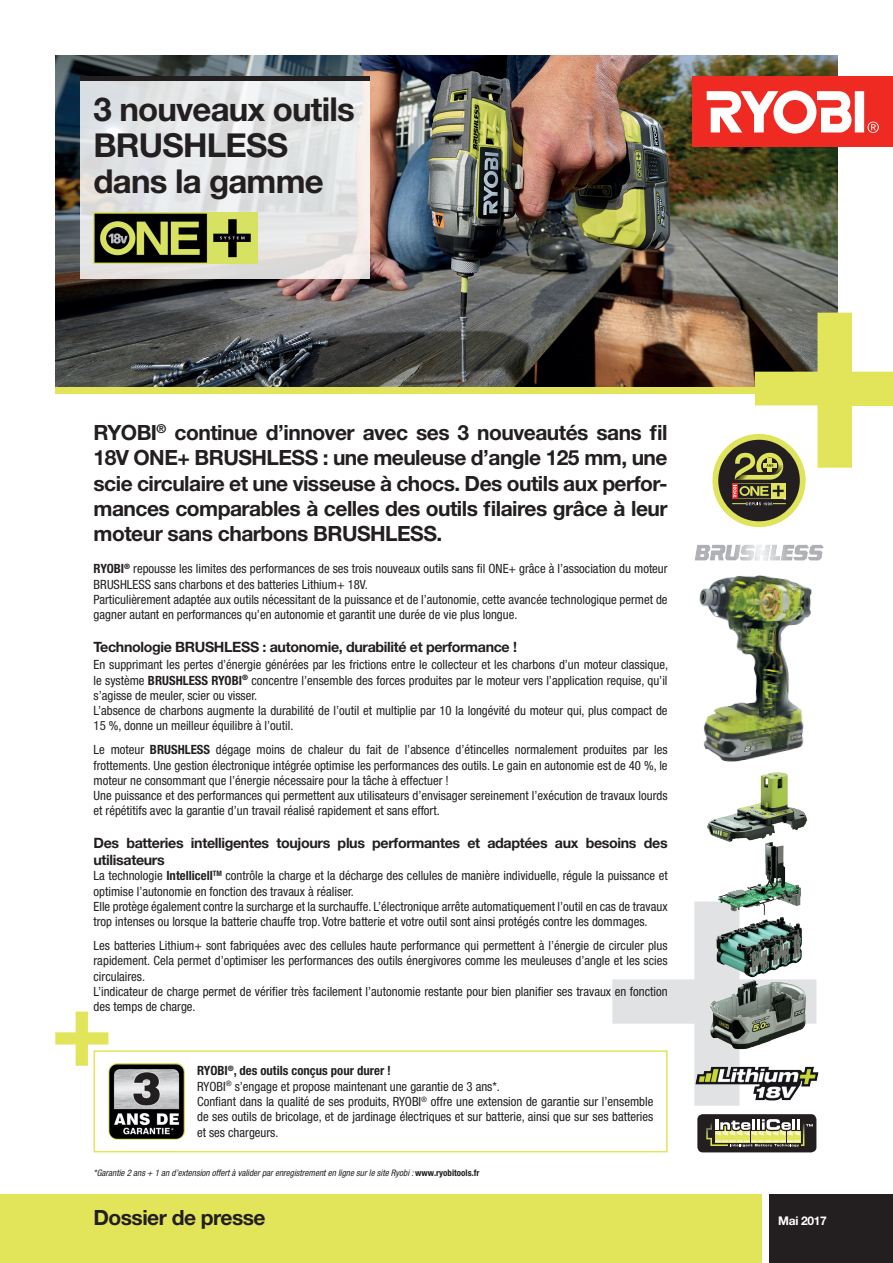
<style>
.page{position:relative;width:893px;height:1263px;background:#fff}
.page>*{position:absolute;margin:0;border:0;box-sizing:border-box;transform-origin:0 0}
.t1{font:700 33px/36px "Helvetica Neue";letter-spacing:-.025em;color:#231f20}
.t2{font:700 21px/25.2px "Helvetica Neue";letter-spacing:-.025em;color:#231f20;text-align:justify}
.t3{font:700 14.25px/17.1px "Helvetica Neue";letter-spacing:-.025em;color:#231f20}
.t4{font:condensed 12.75px/15.3px "Helvetica Neue";color:#231f20}
.t5{font:700 12px "Helvetica Neue";letter-spacing:-.025em;color:#fff}
.t6{font:italic condensed 9px "Helvetica Neue";color:#231f20}
.t7{font:condensed 7.5px "Helvetica Neue";color:#fff}
.s1{font-weight:700}
.s2{font-weight:700;font-style:normal}
</style>
<div class="page">
<img style="left:55px;top:55px;width:783px;height:332px">
<svg style="left:612px;top:901px;width:204px;height:205px"></svg>
<svg style="left:81px;top:81px;width:289px;height:198px;background:#e4e4e4"></svg>
<hr style="left:81px;top:77px;width:289px;height:4px;background:#231f20">
<div style="left:55px;top:387px;width:783px;height:6px;background:#e2e55a"></div>
<div style="left:692px;top:77px;width:201px;height:70px;background:#ee2a23"></div>
<svg style="left:707px;top:91px;width:172px;height:43px"></svg>
<div style="left:770px;top:1195px;width:123px;height:68px;background:#231f20"></div>
<div style="left:0;top:1195px;width:761px;height:68px;background:#e2e55a"></div>
<svg style="left:55px;top:1011px;width:53px;height:55px"></svg>
<div style="left:94px;top:1050px;width:574px;height:102px;border:2px solid #e2e55a"></div>
<img style="left:108px;top:1063px;width:77px;height:77px">
<img style="left:694px;top:1064px;width:125px;height:39px">
<img style="left:695px;top:545px;width:129px;height:16px">
<svg style="left:697px;top:1114px;width:119px;height:38px;background:#727056"></svg>
<div style="left:712px;top:434px;width:94px;height:93px;background:#e0e45d;border-radius:50%"></div>
<svg style="left:718px;top:313px;width:175px;height:208px"></svg>
<img style="left:94px;top:213px;width:164px;height:51px">
<img style="left:705px;top:772px;width:103px;height:278px">
<img style="left:699px;top:575px;width:113px;height:187px">
<h1 class="t1" style="left:94px;top:91px;width:263px">3 nouveaux outils<br>BRUSHLESS dans la gamme</h1>
<p class="t2" style="left:94px;top:420px;width:576px">RYOBI<sup>®</sup> continue d’innover avec ses 3 nouveautés sans fil 18V ONE+ BRUSHLESS : une meuleuse d’angle 125 mm, une scie circulaire et une visseuse à chocs. Des outils aux perfor&shy;mances comparables à celles des outils filaires grâce à leur moteur sans charbons BRUSHLESS.</p>
<p class="t4" style="left:94px;top:561px;width:576px"><span class="s1">RYOBI</span><sup>®</sup> repousse les limites des performances de ses trois nouveaux outils sans fil ONE+ grâce à l’association du moteur BRUSHLESS sans charbons et des batteries Lithium+ 18V.<br>Particulièrement adaptée aux outils nécessitant de la puissance et de l’autonomie, cette avancée technologique permet de gagner autant en performances qu’en autonomie et garantit une durée de vie plus longue.</p>
<p class="t3" style="left:94px;top:638px;width:425px">Technologie BRUSHLESS : autonomie, durabilité et performance !</p>
<p class="t4" style="left:94px;top:657px;width:576px">En supprimant les pertes d’énergie générées par les frictions entre le collecteur et les charbons d’un moteur classique, le système <span class="s1">BRUSHLESS RYOBI</span><sup>®</sup> concentre l’ensemble des forces produites par le moteur vers l’application requise, qu’il s’agisse de meuler, scier ou visser.<br>L’absence de charbons augmente la durabilité de l’outil et multiplie par 10 la longévité du moteur qui, plus compact de 15 %, donne un meilleur équilibre à l’outil.</p>
<p class="t4" style="left:94px;top:742px;width:576px">Le moteur <span class="s1">BRUSHLESS</span> dégage moins de chaleur du fait de l’absence d’étincelles normalement produites par les frottements. Une gestion électronique intégrée optimise les performances des outils. Le gain en autonomie est de 40 %, le moteur ne consommant que l’énergie nécessaire pour la tâche à effectuer !<br>Une puissance et des performances qui permettent aux utilisateurs d’envisager sereinement l’exécution de travaux lourds et répétitifs avec la garantie d’un travail réalisé rapidement et sans effort.</p>
<p class="t3" style="left:94px;top:834px;width:576px">Des batteries intelligentes toujours plus performantes et adaptées aux besoins des utilisateurs</p>
<p class="t4" style="left:94px;top:868px;width:576px">La technologie <span class="s1">Intellicell</span><sup>TM</sup> contrôle la charge et la décharge des cellules de manière individuelle, régule la puissance et optimise l’autonomie en fonction des travaux à réaliser.<br>Elle protège également contre la surcharge et la surchauffe. L’électronique arrête automatiquement l’outil en cas de travaux trop intenses ou lorsque la batterie chauffe trop. Votre batterie et votre outil sont ainsi protégés contre les dommages.</p>
<p class="t4" style="left:94px;top:938px;width:576px">Les batteries Lithium+ sont fabriquées avec des cellules haute performance qui permettent à l’énergie de circuler plus rapidement. Cela permet d’optimiser les performances des outils énergivores comme les meuleuses d’angle et les scies circulaires.<br>L’indicateur de charge permet de vérifier très facilement l’autonomie restante pour bien planifier ses travaux en fonction des temps de charge.</p>
<p class="t4" style="left:197px;top:1063px;width:458px"><span class="s1">RYOBI</span><sup>®</sup><span class="s1">, des outils conçus pour durer !<br></span>RYOBI<sup>®</sup> s’engage et propose maintenant une garantie de 3 ans*.<br>Confiant dans la qualité de ses produits, RYOBI<sup>®</sup> offre une extension de garantie sur l’ensemble de ses outils de bricolage, et de jardinage électriques et sur batterie, ainsi que sur ses batteries et ses chargeurs.</p>
<p class="t6" style="left:94px;top:1167px;width:387px">*Garantie 2 ans + 1 an d’extension offert à valider par enregistrement en ligne sur le site Ryobi : <span class="s2">www.ryobitools.fr</span></p>
<p class="t7" style="left:783px;top:496px;width:4px">*</p>
<h2 class="t2" style="left:94px;top:1204px;width:174px">Dossier de presse</h2>
<p class="t5" style="left:778px;top:1213px;width:50px">Mai 2017</p>
</div>
